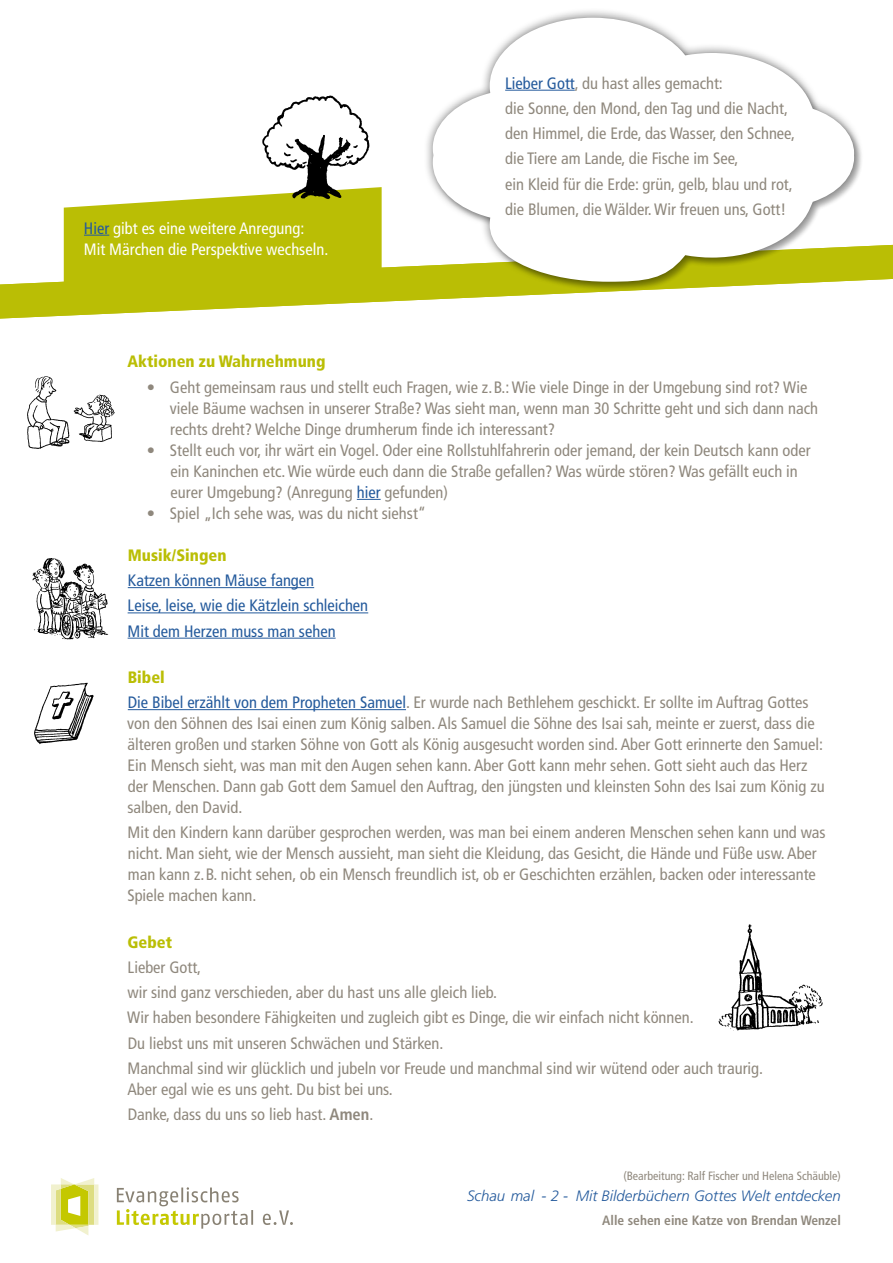
<style>
.page{position:relative;width:893px;height:1263px;background:#fff}
.page>*{position:absolute;margin:0;border:0;box-sizing:border-box;transform-origin:0 0}
._11_Fließtext_Ez_15{font:condensed 16.5px/21px "Frutiger";color:#8f887d}
._10_Fließtext{font:condensed 16.5px "Frutiger";color:#8f887d}
._11_Fließtext_Ez_15-2{font:condensed 16.5px "Frutiger";color:#245a9c}
._11_Fließtext_Ez_15-3{font:condensed 16.5px/21px "Frutiger";color:#fff}
._11_Fließtext_Ez_15-4{font:900 condensed 16.5px "Frutiger";color:#babe05}
.t1{font:italic 300 15px "Frutiger";color:#245a9c}
.t2{font:700 condensed 13.5px "Frutiger";color:#8f887d}
.Biblio_Angaben_bearb{font:condensed 12px "Frutiger";color:#8f887d}
.s1{color:#245a9c}
.s2{font-weight:700}
</style>
<div class="page">
<svg style="left:117px;top:1187px;width:176px;height:42px"></svg>
<hr style="left:94px;top:1184px;width:4px;height:41px;background:#f1f1ce">
<svg style="left:51px;top:1178px;width:43px;height:57px"></svg>
<svg style="left:0;top:245px;width:893px;height:74px"></svg>
<div style="left:423px;top:8px;width:441px;height:283px;background:#000;opacity:.54"></div>
<svg style="left:433px;top:18px;width:421px;height:264px"></svg>
<svg style="left:357px;top:499px;width:24px;height:1px"></svg>
<hr style="left:128px;top:587px;width:186px;height:1px;background:#245a9c">
<hr style="left:128px;top:612px;width:240px;height:1px;background:#245a9c">
<hr style="left:128px;top:638px;width:208px;height:1px;background:#245a9c">
<hr style="left:128px;top:709px;width:278px;height:1px;background:#245a9c">
<img style="left:32px;top:558px;width:77px;height:82px">
<img style="left:27px;top:376px;width:88px;height:73px">
<svg style="left:64px;top:187px;width:318px;height:104px;background:#c0c31b"></svg>
<img style="left:34px;top:682px;width:60px;height:63px">
<img style="left:260px;top:95px;width:113px;height:108px">
<img style="left:718px;top:924px;width:105px;height:107px">
<hr style="left:505px;top:90px;width:70px;height:1px;background:#245a9c">
<p class="_11_Fließtext_Ez_15-3" style="left:84px;top:217px;width:246px"><span class="s1">Hier</span> gibt es eine weitere Anregung:<br>Mit Märchen die Perspektive wechseln.</p>
<p class="_10_Fließtext" style="left:505px;top:73px;width:219px"><span class="s1">Lieber Gott</span>, du hast alles gemacht:</p>
<p class="_10_Fließtext" style="left:505px;top:98px;width:284px">die Sonne, den Mond, den Tag und die Nacht,</p>
<p class="_10_Fließtext" style="left:505px;top:124px;width:291px">den Himmel, die Erde, das Wasser, den Schnee,</p>
<p class="_10_Fließtext" style="left:505px;top:149px;width:235px">die Tiere am Lande, die Fische im See,</p>
<p class="_10_Fließtext" style="left:505px;top:174px;width:289px">ein Kleid für die Erde: grün, gelb, blau und rot,</p>
<p class="_10_Fließtext" style="left:505px;top:199px;width:283px">die Blumen, die Wälder. Wir freuen uns, Gott!</p>
<p class="_11_Fließtext_Ez_15-4" style="left:127px;top:352px;width:200px">Aktionen zu Wahrnehmung</p>
<p class="_11_Fließtext_Ez_15" style="left:170px;top:377px;width:650px;text-indent:-23px">• Geht gemeinsam raus und stellt euch Fragen, wie z.B.: Wie viele Dinge in der Umgebung sind rot? Wie viele Bäume wachsen in unserer Straße? Was sieht man, wenn man 30 Schritte geht und sich dann nach rechts dreht? Welche Dinge drumherum finde ich interessant?</p>
<p class="_11_Fließtext_Ez_15" style="left:171px;top:440px;width:642px;text-indent:-24px">• Stellt euch vor, ihr wärt ein Vogel. Oder eine Rollstuhlfahrerin oder jemand, der kein Deutsch kann oder ein Kaninchen etc. Wie würde euch dann die Straße gefallen? Was würde stören? Was gefällt euch in eurer Umgebung? (Anregung <span class="s1">hier</span> gefunden)</p>
<p class="_11_Fließtext_Ez_15" style="left:147px;top:503px;width:281px">• Spiel „Ich sehe was, was du nicht siehst“</p>
<p class="_11_Fließtext_Ez_15-4" style="left:128px;top:545px;width:100px">Musik/Singen</p>
<p class="_11_Fließtext_Ez_15-2" style="left:128px;top:571px;width:188px">Katzen können Mäuse fangen</p>
<p class="_11_Fließtext_Ez_15-2" style="left:128px;top:596px;width:242px">Leise, leise, wie die Kätzlein schleichen</p>
<p class="_11_Fließtext_Ez_15-2" style="left:128px;top:621px;width:209px">Mit dem Herzen muss man sehen</p>
<p class="_11_Fließtext_Ez_15-4" style="left:128px;top:667px;width:38px">Bibel</p>
<p class="_11_Fließtext_Ez_15" style="left:127px;top:692px;width:699px"><span class="s1">Die Bibel erzählt von dem Propheten Samuel</span>. Er wurde nach Bethlehem geschickt. Er sollte im Auftrag Gottes von den Söhnen des Isai einen zum König salben. Als Samuel die Söhne des Isai sah, meinte er zuerst, dass die älteren großen und starken Söhne von Gott als König ausgesucht worden sind. Aber Gott erinnerte den Samuel:<br>Ein Mensch sieht, was man mit den Augen sehen kann. Aber Gott kann mehr sehen. Gott sieht auch das Herz der Menschen. Dann gab Gott dem Samuel den Auftrag, den jüngsten und kleinsten Sohn des Isai zum König zu salben, den David.</p>
<p class="_11_Fließtext_Ez_15" style="left:127px;top:822px;width:700px">Mit den Kindern kann darüber gesprochen werden, was man bei einem anderen Menschen sehen kann und was nicht. Man sieht, wie der Mensch aussieht, man sieht die Kleidung, das Gesicht, die Hände und Füße usw. Aber man kann z.B. nicht sehen, ob ein Mensch freundlich ist, ob er Geschichten erzählen, backen oder interessante Spiele machen kann.</p>
<p class="_11_Fließtext_Ez_15-4" style="left:127px;top:932px;width:46px">Gebet</p>
<p class="_11_Fließtext_Ez_15" style="left:128px;top:957px;width:75px">Lieber Gott,</p>
<p class="_11_Fließtext_Ez_15" style="left:127px;top:982px;width:371px">wir sind ganz verschieden, aber du hast uns alle gleich lieb.</p>
<p class="_11_Fließtext_Ez_15" style="left:127px;top:1007px;width:568px">Wir haben besondere Fähigkeiten und zugleich gibt es Dinge, die wir einfach nicht können.</p>
<p class="_11_Fließtext_Ez_15" style="left:128px;top:1032px;width:317px">Du liebst uns mit unseren Schwächen und Stärken.</p>
<p class="_11_Fließtext_Ez_15" style="left:127px;top:1058px;width:637px">Manchmal sind wir glücklich und jubeln vor Freude und manchmal sind wir wütend oder auch traurig.<br>Aber egal wie es uns geht. Du bist bei uns.</p>
<p class="_11_Fließtext_Ez_15" style="left:128px;top:1104px;width:247px">Danke, dass du uns so lieb hast. <span class="s2">Amen</span>.</p>
<p class="Biblio_Angaben_bearb" style="left:623px;top:1169px;width:219px">(Bearbeitung: Ralf Fischer und Helena Schäuble)</p>
<p class="t1" style="left:467px;top:1187px;width:375px">Schau mal - 2 - Mit Bilderbüchern Gottes Welt entdecken</p>
<p class="t2" style="left:602px;top:1212px;width:240px">Alle sehen eine Katze von Brendan Wenzel</p>
</div>
